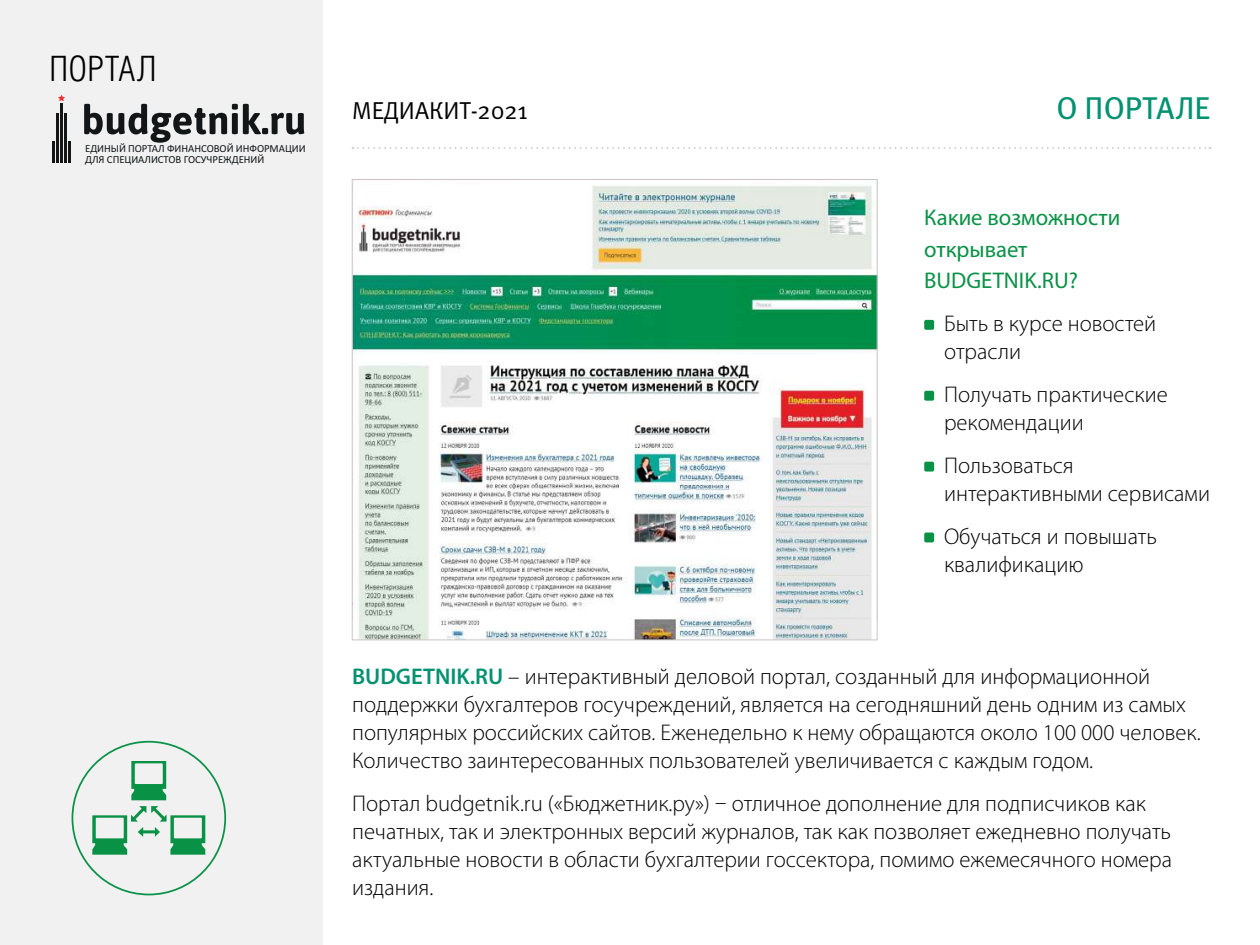
<style>
.page{position:relative;width:1260px;height:945px;background:#fff}
.page>*{position:absolute;margin:0;border:0;box-sizing:border-box;transform-origin:0 0}
.t1{font:35px "Helios Cond Light C";letter-spacing:.005em;color:#000}
.t2{font:31.5px "Meta Book LFC";color:#039271}
.t3{font:24.5px "Meta Normal C";color:#000}
.t4{font:300 22.75px/28px "Myriad Pro";color:#000}
.t5{font:22.75px/31.5px "Myriad Pro";color:#099246}
.t6{font:10.85px/10.8px "Calibri";letter-spacing:-.005em;color:#121617}
.s1{font-weight:600;color:#039271}
</style>
<div class="page">
<div style="left:0;top:0;width:322px;height:945px;background:#f1f1f2"></div>
<svg style="left:353px;top:147px;width:858px;height:2px"></svg>
<hr style="left:60px;top:103px;width:3px;height:60px;background:#121617">
<hr style="left:64px;top:113px;width:3px;height:50px;background:#121617">
<hr style="left:68px;top:142px;width:3px;height:21px;background:#121617">
<hr style="left:56px;top:113px;width:3px;height:50px;background:#121617">
<hr style="left:52px;top:142px;width:3px;height:21px;background:#121617">
<svg style="left:58px;top:95px;width:7px;height:6px"></svg>
<svg style="left:84px;top:104px;width:220px;height:39px"></svg>
<svg style="left:92px;top:761px;width:113px;height:94px"></svg>
<div style="left:924px;top:320px;width:10px;height:10px;background:#099246;border-radius:2px"></div>
<div style="left:924px;top:391px;width:10px;height:10px;background:#099246;border-radius:2px"></div>
<div style="left:924px;top:462px;width:10px;height:10px;background:#099246;border-radius:2px"></div>
<div style="left:924px;top:533px;width:10px;height:9px;background:#099246;border-radius:2px"></div>
<img style="left:354px;top:186px;width:522px;height:452px">
<h1 class="t1" style="left:50px;top:49px;width:108px">Портал</h1>
<p class="t6" style="left:85px;top:143px;width:222px">ЕДИНЫЙ ПОРТАЛ ФИНАНСОВОЙ ИНФОРМАЦИИ<br>ДЛЯ СПЕЦИАЛИСТОВ ГОСУЧРЕЖДЕНИЙ</p>
<p class="t3" style="left:352px;top:97px;width:177px">Медиакит-2021</p>
<h2 class="t2" style="left:1056px;top:90px;width:156px">о портале</h2>
<p class="t5" style="left:924px;top:202px;width:198px">Какие возможности открывает<br>BUDGETNIK.RU?</p>
<p class="t4" style="left:944px;top:309px;width:214px">Быть в курсе новостей отрасли</p>
<p class="t4" style="left:944px;top:380px;width:225px">Получать практические рекомендации</p>
<p class="t4" style="left:944px;top:451px;width:268px">Пользоваться интерактивными сервисами</p>
<p class="t4" style="left:944px;top:522px;width:214px">Обучаться и повышать квалификацию</p>
<p class="t4" style="left:352px;top:662px;width:850px"><span class="s1">BUDGETNIK.RU</span> – интерактивный деловой портал, созданный для информационной поддержки бухгалтеров госучреждений, является на сегодняшний день одним из самых популярных российских сайтов. Еженедельно к нему обращаются около 100 000 человек.<br>Количество заинтересованных пользователей увеличивается с каждым годом.</p>
<p class="t4" style="left:352px;top:789px;width:822px">Портал budgetnik.ru («Бюджетник.ру») – отличное дополнение для подписчиков как печатных, так и электронных версий журналов, так как позволяет ежедневно получать актуальные новости в области бухгалтерии госсектора, помимо ежемесячного номера издания.</p>
</div>
